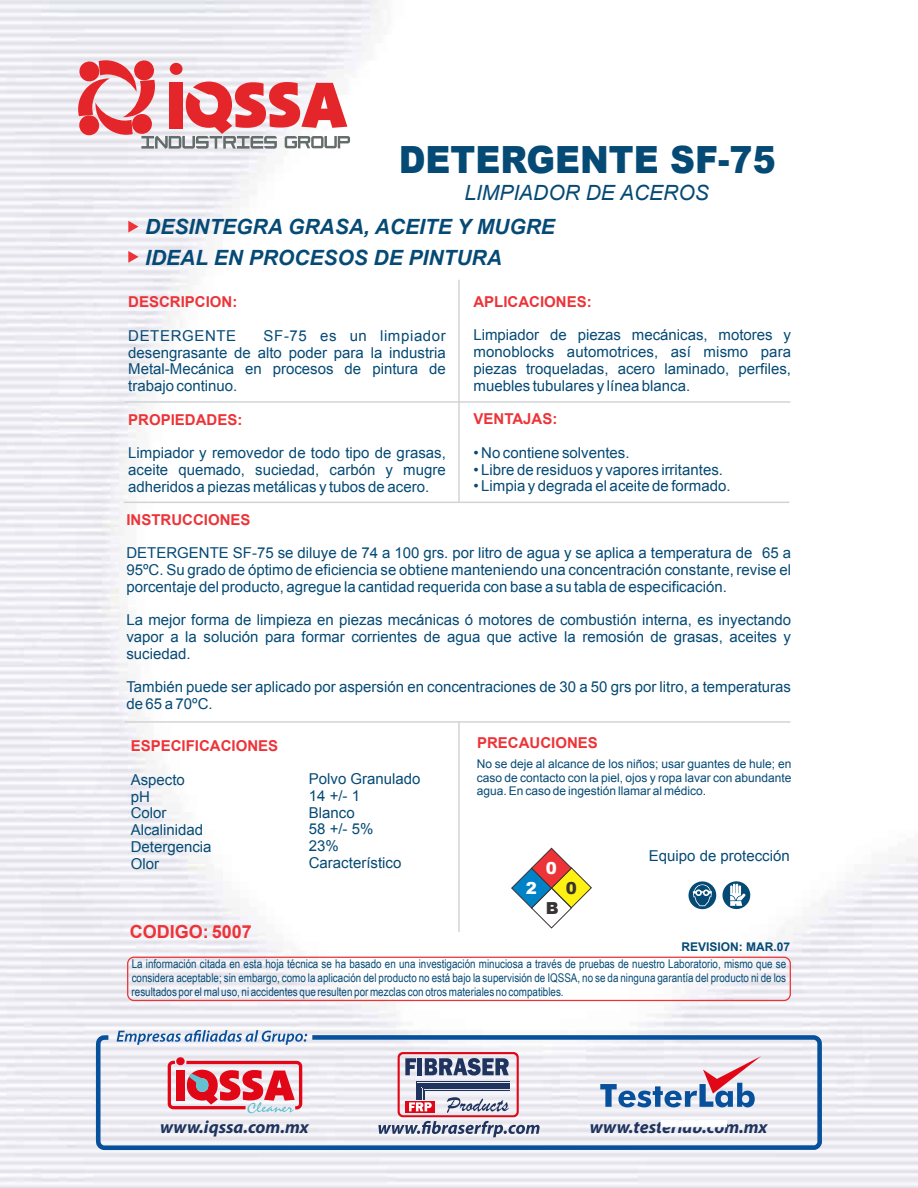
<style>
.page{position:relative;width:918px;height:1188px;background:#fff}
.page>*{position:absolute;margin:0;border:0;box-sizing:border-box;transform-origin:0 0}
.t1{font:900 37.5px "Arial";color:#054a75;scale:.92 1}
.t2{font:italic 700 21px "Arial";color:#054a75}
.t3{font:italic 21px "Arial";color:#054a75}
.t4{font:700 18px "Arial";color:#ed3338}
.t5{font:italic 700 17.85px "Myriad Pro";color:#1e335d}
.t6{font:900 16.65px "Arial";color:#fff}
.t7{font:900 16.65px "Arial";color:#383336}
.t8{font:15px/16.8px "Arial";color:#054a75;text-align:justify}
.t9{font:700 15px "Arial";color:#ed3338}
.t10{font:15px "Arial";letter-spacing:.04em;color:#054a75}
.t11{font:12px/13.6px "Arial Narrow";color:#054a75;text-align:justify}
.t12{font:12px/13.4px "Arial";color:#054a75;text-align:justify}
.t13{font:700 12px "Arial";color:#054a75}
</style>
<div class="page">
<img style="left:0;top:0;width:918px;height:1188px">
<svg style="left:94px;top:1033px;width:730px;height:119px"></svg>
<svg style="left:117px;top:1030px;width:190px;height:15px"></svg>
<svg style="left:600px;top:1056px;width:161px;height:51px"></svg>
<svg style="left:378px;top:1052px;width:162px;height:85px"></svg>
<div style="left:176px;top:1057px;width:9px;height:8px;background:#e10717;border-radius:50%"></div>
<svg style="left:168px;top:1061px;width:134px;height:52px"></svg>
<svg style="left:763px;top:885px;width:19px;height:21px"></svg>
<div style="left:661px;top:1121px;width:66px;height:6px;background:#fff"></div>
<svg style="left:77px;top:59px;width:273px;height:90px"></svg>
<hr style="left:125px;top:721px;width:665px;height:2px;background:#d1d4d6">
<hr style="left:125px;top:401px;width:665px;height:2px;background:#d1d4d6">
<hr style="left:458px;top:280px;width:2px;height:222px;background:#d1d4d6">
<hr style="left:124px;top:502px;width:665px;height:1px;background:#d1d4d6">
<svg style="left:511px;top:847px;width:81px;height:82px"></svg>
<hr style="left:458px;top:722px;width:2px;height:210px;background:#d1d4d6">
<div style="left:127px;top:957px;width:664px;height:44px;border:1px solid #ed3338;border-radius:6px"></div>
<svg style="left:128px;top:221px;width:11px;height:12px"></svg>
<svg style="left:128px;top:251px;width:11px;height:12px"></svg>
<svg style="left:688px;top:881px;width:63px;height:29px"></svg>
<h1 class="t1" style="left:399px;top:133px;width:411px">DETERGENTE SF-75</h1>
<h2 class="t3" style="left:464px;top:179px;width:246px">LIMPIADOR DE ACEROS</h2>
<h2 class="t2" style="left:145px;top:213px;width:411px">DESINTEGRA GRASA, ACEITE Y MUGRE</h2>
<h2 class="t2" style="left:145px;top:244px;width:358px">IDEAL EN PROCESOS DE PINTURA</h2>
<p class="t9" style="left:128px;top:292px;width:111px">DESCRIPCION:</p>
<p class="t10" style="left:128px;top:326px;width:110px">DETERGENTE</p>
<p class="t8" style="left:128px;top:327px;width:319px;text-indent:135px">SF-75 es un limpiador desengrasante de alto poder para la industria Metal-Mecánica en procesos de pintura de trabajo continuo.</p>
<p class="t9" style="left:128px;top:409px;width:116px">PROPIEDADES:</p>
<p class="t8" style="left:128px;top:445px;width:319px">Limpiador y removedor de todo tipo de grasas, aceite quemado, suciedad, carbón y mugre adheridos a piezas metálicas y tubos de acero.</p>
<p class="t9" style="left:473px;top:292px;width:120px">APLICACIONES:</p>
<p class="t8" style="left:473px;top:327px;width:319px">Limpiador de piezas mecánicas, motores y monoblocks automotrices, así mismo para piezas troqueladas, acero laminado, perfiles, muebles tubulares y línea blanca.</p>
<p class="t9" style="left:473px;top:409px;width:85px">VENTAJAS:</p>
<p class="t8" style="left:473px;top:444px;width:158px">• No contiene solventes.</p>
<p class="t8" style="left:473px;top:461px;width:251px">• Libre de residuos y vapores irritantes.</p>
<p class="t8" style="left:473px;top:478px;width:259px">• Limpia y degrada el aceite de formado.</p>
<p class="t9" style="left:126px;top:509px;width:126px">INSTRUCCIONES</p>
<p class="t8" style="left:126px;top:545px;width:666px">DETERGENTE SF-75 se diluye de 74 a 100 grs. por litro de agua y se aplica a temperatura de 65 a 95ºC. Su grado de óptimo de eficiencia se obtiene manteniendo una concentración constante, revise el porcentaje del producto, agregue la cantidad requerida con base a su tabla de especificación.</p>
<p class="t8" style="left:126px;top:612px;width:666px">La mejor forma de limpieza en piezas mecánicas ó motores de combustión interna, es inyectando vapor a la solución para formar corrientes de agua que active la remosión de grasas, aceites y suciedad.</p>
<p class="t8" style="left:126px;top:679px;width:666px">También puede ser aplicado por aspersión en concentraciones de 30 a 50 grs por litro, a temperaturas de 65 a 70ºC.</p>
<p class="t9" style="left:131px;top:736px;width:149px">ESPECIFICACIONES</p>
<p class="t8" style="left:131px;top:771px;width:82px;text-align:left">Aspecto<br>pH<br>Color<br>Alcalinidad<br>Detergencia<br>Olor</p>
<p class="t8" style="left:309px;top:771px;width:113px;text-align:left">Polvo Granulado<br>14 +/- 1<br>Blanco<br>58 +/- 5%<br>23%<br>Característico</p>
<p class="t9" style="left:477px;top:733px;width:122px">PRECAUCIONES</p>
<p class="t12" style="left:477px;top:758px;width:316px">No se deje al alcance de los niños; usar guantes de hule; en caso de contacto con la piel, ojos y ropa lavar con abundante agua. En caso de ingestión llamar al médico.</p>
<p class="t8" style="left:649px;top:848px;width:142px">Equipo de protección</p>
<p class="t6" style="left:546px;top:856px;width:13px">0</p>
<p class="t4" style="left:130px;top:920px;width:124px">CODIGO: 5007</p>
<p class="t6" style="left:526px;top:875px;width:13px">2</p>
<p class="t7" style="left:546px;top:896px;width:14px">B</p>
<p class="t7" style="left:566px;top:876px;width:13px">0</p>
<p class="t13" style="left:682px;top:938px;width:110px">REVISION: MAR.07</p>
<p class="t11" style="left:132px;top:957px;width:656px">La información citada en esta hoja técnica se ha basado en una investigación minuciosa a través de pruebas de nuestro Laboratorio, mismo que se considera aceptable; sin embargo, como la aplicación del producto no está bajo la supervisión de IQSSA, no se da ninguna garantía del producto ni de los resultados por el mal uso, ni accidentes que resulten por mezclas con otros materiales no compatibles.</p>
<p class="t5" style="left:160px;top:1115px;width:150px">www.iqssa.com.mx</p>
<p class="t5" style="left:590px;top:1115px;width:179px">www.testerlab.com.mx</p>
</div>
